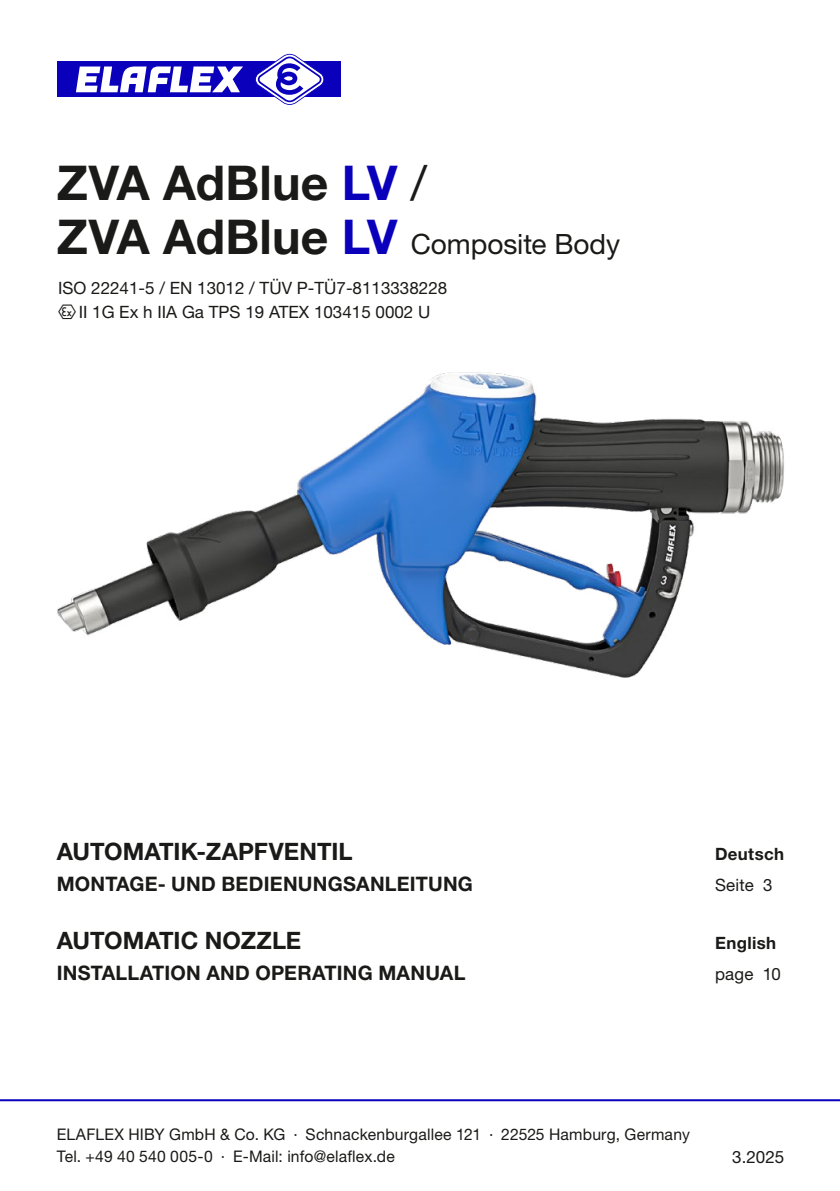
<style>
.page{position:relative;width:840px;height:1191px;background:#fff}
.page>*{position:absolute;margin:0;border:0;box-sizing:border-box;transform-origin:0 0}
.Überschrift_Titel{font:700 48px "Helvetica Neue LTW1 G";letter-spacing:.005em;color:#1a1a18}
.Überschrift_Titel-2{font:28px "Helvetica Neue LTW1 G";letter-spacing:-.005em;color:#1a1a18}
.Inhaltsverzeichnis{font:700 24px "Helvetica Neue LTW1 G";color:#1a1a18}
.Inhaltverzeichnis_10pt{font:700 20px "Helvetica Neue LTW1 G";letter-spacing:.01em;color:#1a1a18}
.Fließtext{font:17px/24px "Helvetica Neue LTW1 G";color:#1a1a18}
.Inhaltsverzeichnis-2{font:700 17px "Helvetica Neue LTW1 G";letter-spacing:.02em;color:#1a1a18}
.Inhaltverzeichnis_10pt-2{font:17px "Helvetica Neue LTW1 G";letter-spacing:.01em;color:#1a1a18}
.t1{font:16px/22px "Helvetica Neue LTW1 G";letter-spacing:.01em;color:#1a1a18}
.s1{color:#0a00bc}
.s2{font-weight:400}
.s3{font-weight:700;font-size:48px}
.s4{font-weight:700;font-size:48px;color:#0a00bc}
.s5{font-family:"Mar Vo Sym";font-size:20px}
</style>
<div class="page">
<div style="left:57px;top:61px;width:283px;height:36px;background:#0a00bc"></div>
<svg style="left:255px;top:54px;width:69px;height:51px"></svg>
<svg style="left:76px;top:66px;width:167px;height:26px"></svg>
<hr style="left:0;top:1099px;width:839px;height:2px;background:#0a00bc">
<img style="left:57px;top:372px;width:727px;height:306px">
<p class="Überschrift_Titel" style="left:57px;top:153px;width:371px">ZVA AdBlue <span class="s1">LV</span> <span class="s2">/</span></p>
<p class="Überschrift_Titel-2" style="left:57px;top:227px;width:564px"><span class="s3">ZVA AdBlue</span> <span class="s4">LV</span> Composite Body</p>
<p class="Fließtext" style="left:58px;top:276px;width:390px">ISO 22241-5 / EN 13012 / TÜV P-TÜ7-8113338228 <span class="s5">`</span> II 1G Ex h IIA Ga TPS 19 ATEX 103415 0002 U</p>
<p class="Inhaltsverzeichnis" style="left:57px;top:836px;width:297px">AUTOMATIK-ZAPFVENTIL</p>
<p class="Inhaltsverzeichnis-2" style="left:714px;top:843px;width:70px">Deutsch</p>
<p class="Inhaltverzeichnis_10pt" style="left:57px;top:871px;width:417px">MONTAGE- UND BEDIENUNGSANLEITUNG</p>
<p class="Inhaltverzeichnis_10pt-2" style="left:714px;top:874px;width:59px">Seite 3</p>
<p class="Inhaltsverzeichnis" style="left:57px;top:925px;width:246px">AUTOMATIC NOZZLE</p>
<p class="Inhaltsverzeichnis-2" style="left:714px;top:932px;width:62px">English</p>
<p class="Inhaltverzeichnis_10pt" style="left:57px;top:960px;width:410px">INSTALLATION AND OPERATING MANUAL</p>
<p class="Inhaltverzeichnis_10pt-2" style="left:714px;top:963px;width:67px">page 10</p>
<p class="t1" style="left:57px;top:1123px;width:634px">ELAFLEX HIBY GmbH &amp; Co. KG · Schnackenburgallee 121 · 22525 Hamburg, Germany<br>Tel. +49 40 540 005-0 · E-Mail: info@elaflex.de</p>
<p class="Fließtext" style="left:731px;top:1144px;width:53px">3.2025</p>
</div>
